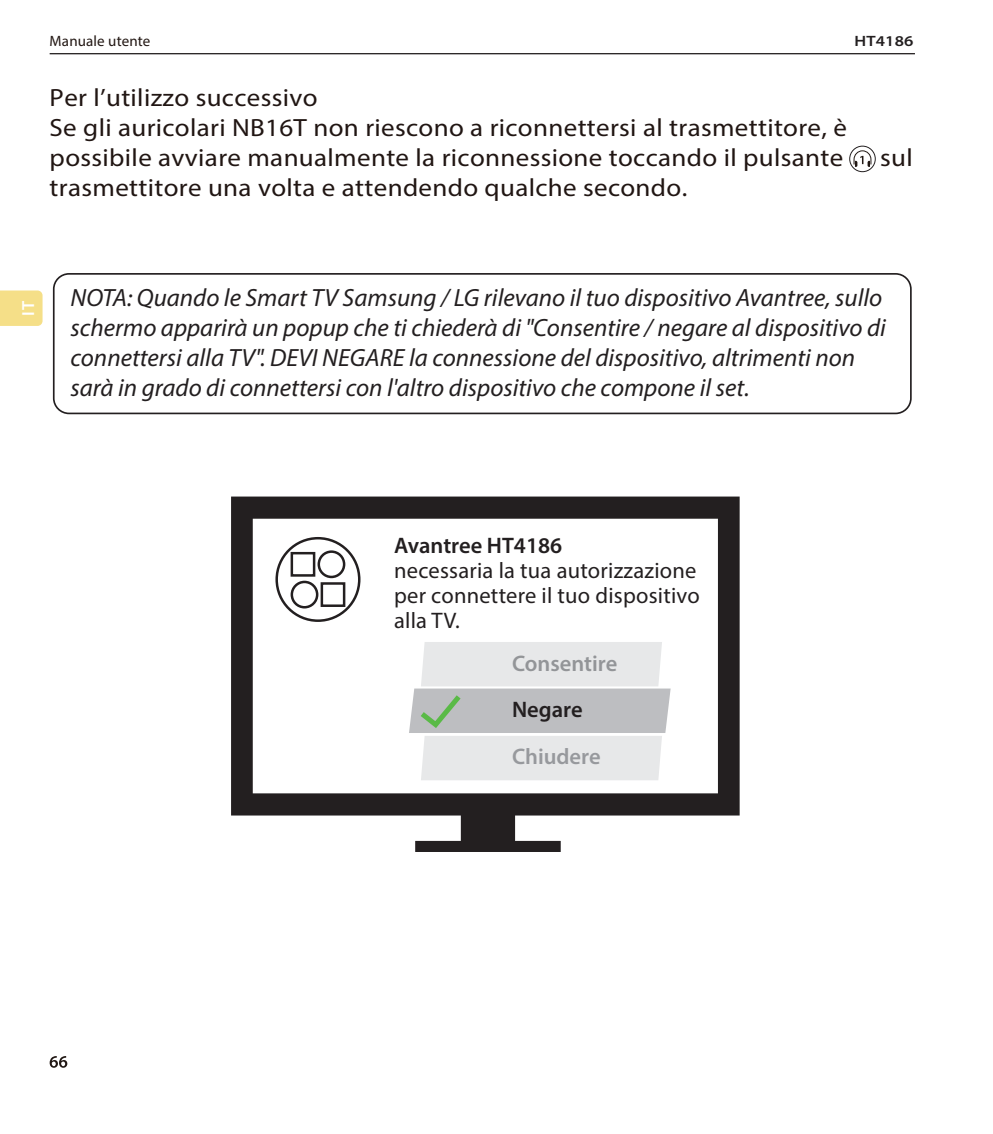
<style>
.page{position:relative;width:993px;height:1134px;background:#fff}
.page>*{position:absolute;margin:0;border:0;box-sizing:border-box;transform-origin:0 0}
.t1{font:italic 25px/30px "Myriad Pro";color:#231f20}
.t2{font:25px/30px "Myriad Pro";letter-spacing:.015em;color:#211613;scale:1.08 1}
.t3{font:22.5px/25px "Myriad Pro";letter-spacing:.01em;color:#231f20}
.t4{font:600 22.5px "Myriad Pro";color:#231f20}
.t5{font:600 22.5px "Myriad Pro";color:#939598}
.t6{font:600 22.5px "Myriad Pro";color:#97999d}
.t7{font:semi-expanded 18.75px "Myriad Pro";letter-spacing:.015em;color:#211613;scale:1.08 1}
.t8{font:600 17.5px "Myriad Pro";color:#fff}
.t9{font:15px "Myriad Pro";letter-spacing:.01em;color:#221713}
.t10{font:600 semi-expanded 15px "Myriad Pro";letter-spacing:.01em;color:#231f20;scale:1.07 1}
.s1{font-weight:600;font-stretch:normal;font-size:22.5px;color:#939598}
</style>
<div class="page">
<hr style="left:50px;top:53px;width:864px;height:1px;background:#231f20">
<svg style="left:231px;top:496px;width:508px;height:356px"></svg>
<svg style="left:409px;top:642px;width:261px;height:138px;background:#dbdddd"></svg>
<div style="left:53px;top:273px;width:858px;height:141px;border:2px solid #231f20;border-radius:15px"></div>
<div style="left:849px;top:146px;width:26px;height:26px;border:1px solid #231f20;border-radius:50%"></div>
<svg style="left:852px;top:150px;width:19px;height:18px"></svg>
<div style="left:0;top:290px;width:43px;height:36px;background:#f5df88"></div>
<svg style="left:50px;top:1056px;width:17px;height:12px"></svg>
<p class="t9" style="left:50px;top:31px;width:102px">Manuale utente</p>
<p class="t10" style="left:854px;top:31px;width:57px">HT4186</p>
<p class="t2" style="left:50px;top:82px;width:739px">Per l’utilizzo successivo<br>Se gli auricolari NB16T non riescono a riconnettersi al trasmettitore, è possibile avviare manualmente la riconnessione toccando il pulsante</p>
<p class="t2" style="left:50px;top:172px;width:591px">trasmettitore una volta e attendendo qualche secondo.</p>
<p class="t2" style="left:879px;top:142px;width:32px">sul</p>
<p class="t8" style="left:17px;top:316px;width:16px;rotate:-90deg">IT</p>
<p class="t1" style="left:70px;top:282px;width:816px">NOTA: Quando le Smart TV Samsung / LG rilevano il tuo dispositivo Avantree, sullo schermo apparirà un popup che ti chiederà di "Consentire / negare al dispositivo di connettersi alla TV". DEVI NEGARE la connessione del dispositivo, altrimenti non sarà in grado di connettersi con l'altro dispositivo che compone il set.</p>
<p class="t4" style="left:394px;top:531px;width:169px">Avantree HT4186</p>
<p class="t3" style="left:394px;top:558px;width:307px">necessaria la tua autorizzazione per connettere il tuo dispositivo alla TV.</p>
<p class="t5" style="left:512px;top:649px;width:107px">Consentire</p>
<p class="t4" style="left:512px;top:695px;width:72px">Negare</p>
<p class="t6" style="left:512px;top:742px;width:90px">Chiudere</p>
<p class="t7" style="left:460px;top:702px;width:98px">Close<span class="s1">Close</span></p>
</div>
